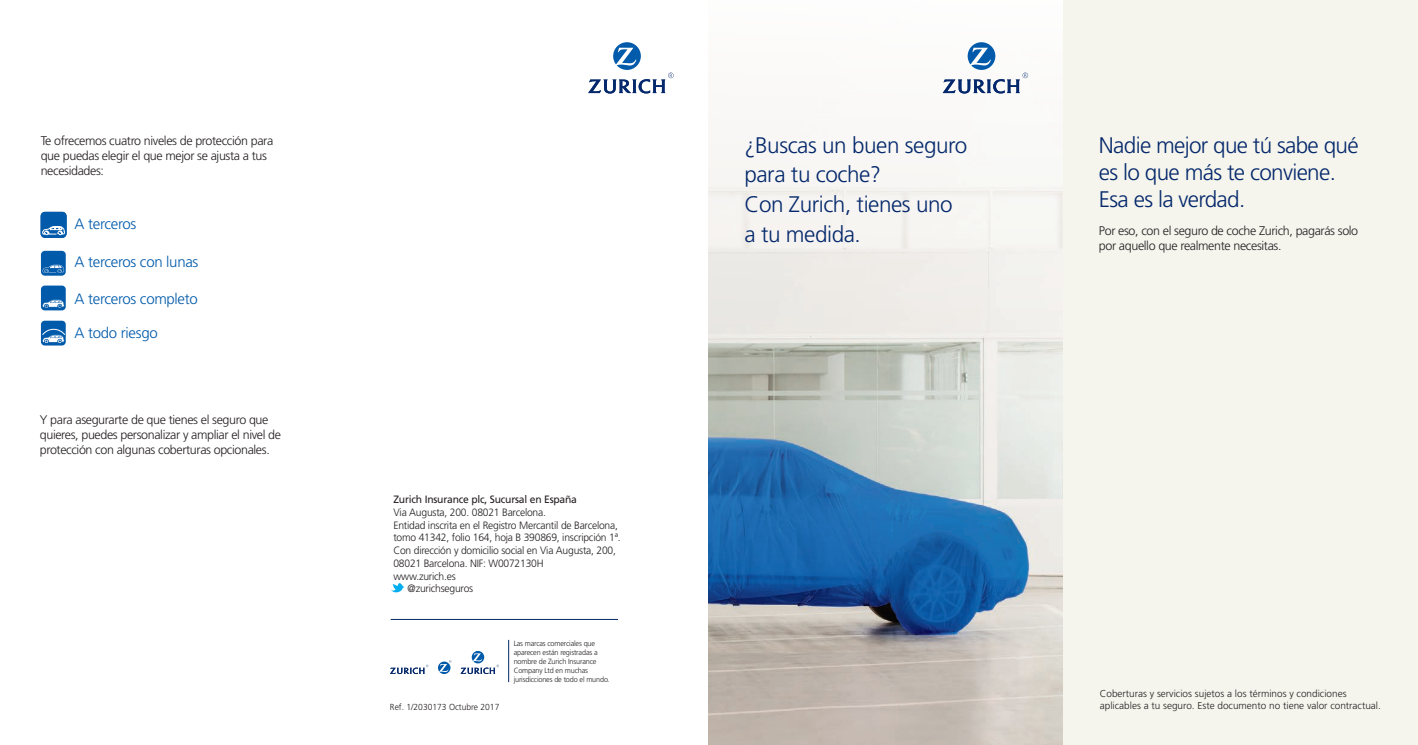
<style>
.page{position:relative;width:1418px;height:745px;background:#fff}
.page>*{position:absolute;margin:0;border:0;box-sizing:border-box;transform-origin:0 0}
.t1{font:300 22.5px/29.9px "Frutiger LT Std";letter-spacing:-.02em;color:#04286b}
.t2{font:300 15px "Frutiger LT Std";letter-spacing:-.02em;color:#015aaa}
.t3{font:300 12.5px/15px "Frutiger LT Std";letter-spacing:-.03em;color:#231f20}
.t4{font:300 10.62px/12.8px "Frutiger LT Std";letter-spacing:-.02em;color:#231f20}
.t5{font:10.62px "Frutiger LT Std";letter-spacing:-.02em;color:#231f20}
.BASE{font:300 10px/12.5px "Frutiger LT Std";color:#231f20}
.t6{font:300 8.75px "Frutiger LT Std";color:#231f20}
.t7{font:300 7.5px/9px "Frutiger LT Std";letter-spacing:-.02em;color:#231f20}
</style>
<div class="page">
<img style="left:709px;top:75px;width:354px;height:669px">
<svg style="left:942px;top:42px;width:86px;height:51px"></svg>
<hr style="left:390px;top:618px;width:228px;height:1px;background:#04286b">
<svg style="left:390px;top:664px;width:38px;height:9px"></svg>
<svg style="left:461px;top:651px;width:38px;height:22px"></svg>
<svg style="left:438px;top:660px;width:13px;height:13px"></svg>
<hr style="left:508px;top:639px;width:1px;height:42px;background:#04286b">
<svg style="left:588px;top:42px;width:85px;height:51px"></svg>
<div style="left:1063px;top:0;width:354px;height:744px;background:#f5f4ed"></div>
<svg style="left:391px;top:583px;width:13px;height:10px"></svg>
<div style="left:41px;top:212px;width:25px;height:25px;background:#015aaa;border-radius:4px"></div>
<svg style="left:43px;top:226px;width:21px;height:9px"></svg>
<div style="left:41px;top:212px;width:25px;height:25px;border:1px solid #015aaa;border-radius:4px"></div>
<svg style="left:41px;top:251px;width:25px;height:24px"></svg>
<div style="left:41px;top:285px;width:25px;height:25px;background:#015aaa;border-radius:4px"></div>
<svg style="left:42px;top:299px;width:22px;height:9px"></svg>
<div style="left:41px;top:320px;width:25px;height:25px;background:#015aaa;border-radius:4px"></div>
<svg style="left:42px;top:328px;width:24px;height:15px"></svg>
<p class="t3" style="left:41px;top:133px;width:234px">Te ofrecemos cuatro niveles de protección para que puedas elegir el que mejor se ajusta a tus necesidades:</p>
<p class="t2" style="left:75px;top:215px;width:63px">A terceros</p>
<p class="t2" style="left:75px;top:253px;width:125px">A terceros con lunas</p>
<p class="t2" style="left:75px;top:290px;width:125px">A terceros completo</p>
<p class="t2" style="left:75px;top:324px;width:85px">A todo riesgo</p>
<p class="t3" style="left:40px;top:412px;width:243px">Y para asegurarte de que tienes el seguro que quieres, puedes personalizar y ampliar el nivel de protección con algunas coberturas opcionales.</p>
<p class="t5" style="left:393px;top:492px;width:185px">Zurich Insurance plc, Sucursal en España</p>
<p class="t4" style="left:393px;top:505px;width:154px">Via Augusta, 200. 08021 Barcelona.</p>
<p class="t4" style="left:393px;top:518px;width:229px">Entidad inscrita en el Registro Mercantil de Barcelona, tomo 41342, folio 164, hoja B 390869, inscripción 1ª.<br>Con dirección y domicilio social en Via Augusta, 200, 08021 Barcelona. NIF: W0072130H</p>
<p class="t4" style="left:393px;top:569px;width:64px">www.zurich.es</p>
<p class="t4" style="left:407px;top:582px;width:67px">@zurichseguros</p>
<p class="t6" style="left:390px;top:701px;width:111px">Ref. 1/2030173 Octubre 2017</p>
<p class="t7" style="left:513px;top:638px;width:98px">Las marcas comerciales que aparecen están registradas a nombre de Zurich Insurance<br>Company Ltd en muchas jurisdicciones de todo el mundo.</p>
<p class="t1" style="left:744px;top:130px;width:224px">¿Buscas un buen seguro para tu coche?</p>
<p class="t1" style="left:744px;top:190px;width:210px">Con Zurich, tienes uno</p>
<p class="t1" style="left:744px;top:220px;width:118px">a tu medida.</p>
<p class="t1" style="left:1098px;top:131px;width:261px;line-height:27px">Nadie mejor que tú sabe qué es lo que más te conviene.</p>
<p class="t1" style="left:1098px;top:184px;width:148px">Esa es la verdad.</p>
<p class="t3" style="left:1098px;top:223px;width:261px">Por eso, con el seguro de coche Zurich, pagarás solo por aquello que realmente necesitas.</p>
<p class="BASE" style="left:1099px;top:687px;width:282px">Coberturas y servicios sujetos a los términos y condiciones aplicables a tu seguro. Este documento no tiene valor contractual.</p>
</div>
